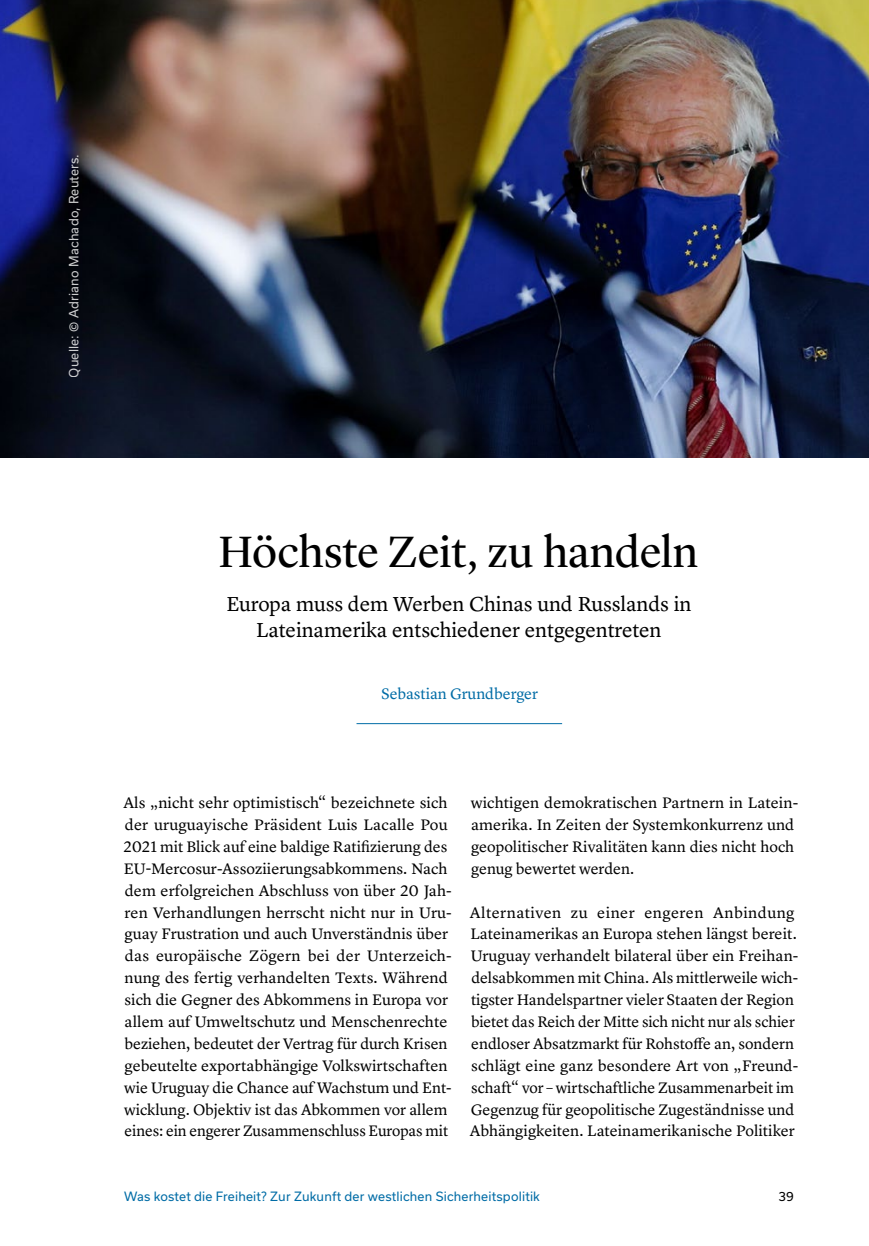
<style>
.page{position:relative;width:869px;height:1246px;background:#fff}
.page>*{position:absolute;margin:0;border:0;box-sizing:border-box;transform-origin:0 0}
.Header1{font:45.5px "Lyon Display";color:#000}
.Header2{font:21px/26.2px "Lyon Text";letter-spacing:-.005em;color:#000;text-align:center}
.Paragraph{font:15.75px/21.9px "Lyon Text";color:#000}
.Autor_Absatzlinie{font:15.75px "Lyon Text";color:#006ca6}
.t1{font:12.25px "Usual";letter-spacing:.015em;color:#006ca6}
.t2{font:12.25px "Usual";letter-spacing:.015em;color:#fff}
.t3{font:12.25px "Usual";color:#000}
</style>
<div class="page">
<img style="left:0;top:0;width:868px;height:457px">
<hr style="left:356px;top:723px;width:206px;height:1px;background:#006ca6">
<p class="t2" style="left:67px;top:377px;width:225px;rotate:-90deg">Quelle: © Adriano Machado, Reuters.</p>
<p class="Header1" style="left:218px;top:518px;width:481px">Höchste Zeit, zu handeln</p>
<p class="Header2" style="left:226px;top:589px;width:466px">Europa muss dem Werben Chinas und Russlands in<br>Lateinamerika entschiedener entgegentreten</p>
<p class="Autor_Absatzlinie" style="left:381px;top:681px;width:158px">Sebastian Grundberger</p>
<p class="Paragraph" style="left:123px;top:790px;width:330px">Als „nicht sehr optimistisch“ bezeichnete sich der uruguayische Präsident Luis Lacalle Pou 2021 mit Blick auf eine baldige Ratifizierung des EU-Mercosur-Assoziierungsabkommens. Nach dem erfolgreichen Abschluss von über 20 Jah&shy;ren Verhandlungen herrscht nicht nur in Uru&shy;guay Frustration und auch Unverständnis über das europäische Zögern bei der Unterzeich&shy;nung des fertig verhandelten Texts. Während sich die Gegner des Abkommens in Europa vor allem auf Umweltschutz und Menschenrechte beziehen, bedeutet der Vertrag für durch Krisen gebeutelte exportabhängige Volkswirtschaften wie Uruguay die Chance auf Wachstum und Ent&shy;wicklung. Objektiv ist das Abkommen vor allem eines: ein engerer Zusammenschluss Europas mit</p>
<p class="Paragraph" style="left:470px;top:790px;width:329px">wichtigen demokratischen Partnern in Latein&shy;amerika. In Zeiten der Systemkonkurrenz und geopolitischer Rivalitäten kann dies nicht hoch genug bewertet werden.</p>
<p class="Paragraph" style="left:469px;top:899px;width:330px">Alternativen zu einer engeren Anbindung Lateinamerikas an Europa stehen längst bereit.<br>Uruguay verhandelt bilateral über ein Freihan&shy;delsabkommen mit China. Als mittlerweile wich&shy;tigster Handelspartner vieler Staaten der Region bietet das Reich der Mitte sich nicht nur als schier endloser Absatzmarkt für Rohstoffe an, sondern schlägt eine ganz besondere Art von „Freund&shy;schaft“ vor – wirtschaftliche Zusammenarbeit im Gegenzug für geopolitische Zugeständnisse und Abhängigkeiten. Lateinamerikanische Politiker</p>
<p class="t1" style="left:124px;top:1188px;width:417px">Was kostet die Freiheit? Zur Zukunft der westlichen Sicherheitspolitik</p>
<p class="t3" style="left:778px;top:1188px;width:17px">39</p>
</div>
